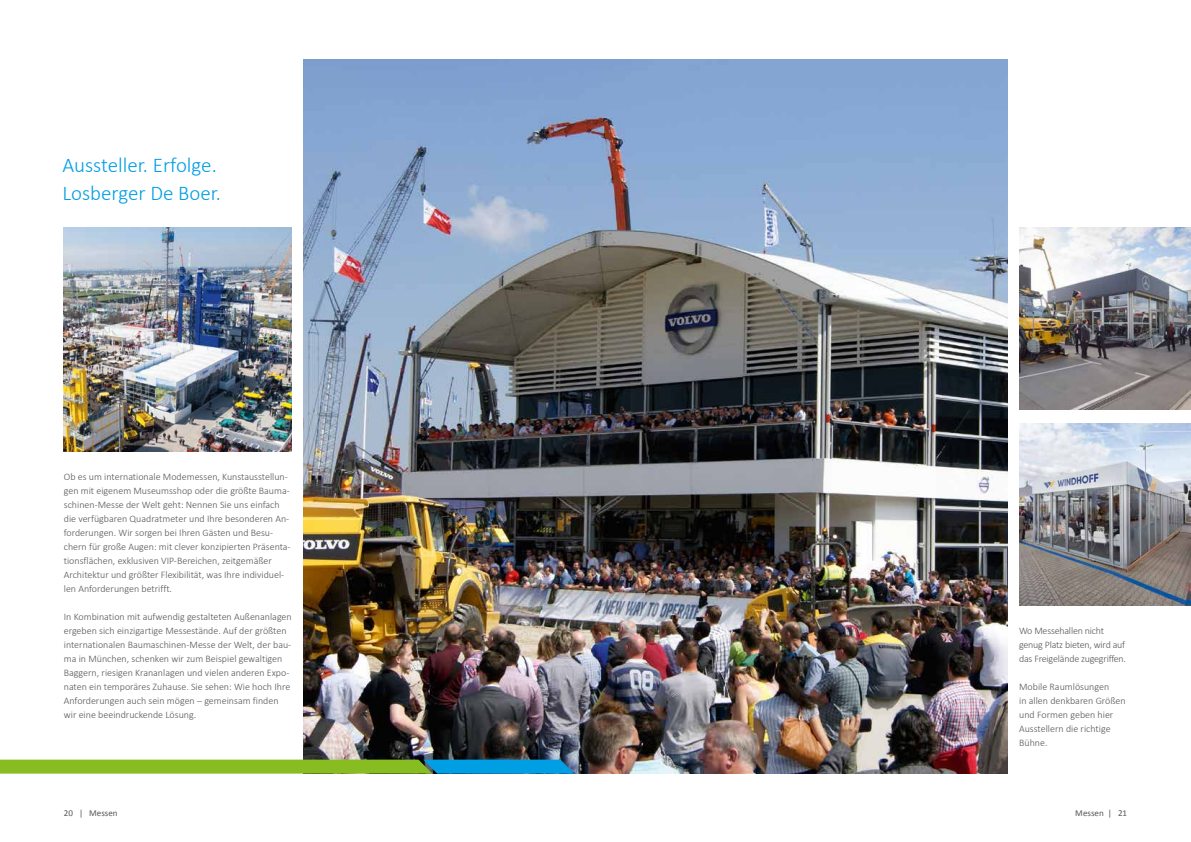
<style>
.page{position:relative;width:1191px;height:842px;background:#fff}
.page>*{position:absolute;margin:0;border:0;box-sizing:border-box;transform-origin:0 0}
.t1{font:300 21px/28px "Calibri";color:#009ee3}
.t2{font:300 10px/14px "Calibri";color:#565656}
.t3{font:300 10px/14px "Calibri";letter-spacing:-.02em;color:#565656}
.t4{font:9px "Calibri";color:#565656}
</style>
<div class="page">
<img style="left:304px;top:60px;width:703px;height:714px">
<img style="left:64px;top:228px;width:228px;height:224px">
<img style="left:1019px;top:228px;width:172px;height:182px">
<img style="left:1019px;top:424px;width:172px;height:182px">
<svg style="left:0;top:760px;width:574px;height:14px;background:#67b353"></svg>
<h1 class="t1" style="left:62px;top:150px;width:160px">Aussteller. Erfolge.<br>Losberger De Boer.</h1>
<p class="t2" style="left:64px;top:469px;width:228px">Ob es um internationale Modemessen, Kunstausstellun&shy;gen mit eigenem Museumsshop oder die größte Bauma&shy;schinen-Messe der Welt geht: Nennen Sie uns einfach die verfügbaren Quadratmeter und Ihre besonderen An&shy;forderungen. Wir sorgen bei Ihren Gästen und Besu&shy;chern für große Augen: mit clever konzipierten Präsenta&shy;tionsflächen, exklusiven VIP-Bereichen, zeitgemäßer Architektur und größter Flexibilität, was Ihre individuel&shy;len Anforderungen betrifft.</p>
<p class="t2" style="left:64px;top:609px;width:229px">In Kombination mit aufwendig gestalteten Außenanlagen ergeben sich einzigartige Messestände. Auf der größten internationalen Baumaschinen-Messe der Welt, der bau&shy;ma in München, schenken wir zum Beispiel gewaltigen Baggern, riesigen Krananlagen und vielen anderen Expo&shy;naten ein temporäres Zuhause. Sie sehen: Wie hoch Ihre Anforderungen auch sein mögen – gemeinsam finden wir eine beeindruckende Lösung.</p>
<p class="t3" style="left:1019px;top:623px;width:108px">Wo Messehallen nicht genug Platz bieten, wird auf das Freigelände zugegriffen.</p>
<p class="t2" style="left:1019px;top:679px;width:108px">Mobile Raumlösungen<br>in allen denkbaren Größen und Formen geben hier<br>Ausstellern die richtige<br>Bühne.</p>
<p class="t4" style="left:64px;top:807px;width:55px">20 | Messen</p>
<p class="t4" style="left:1075px;top:807px;width:53px">Messen | 21</p>
</div>
